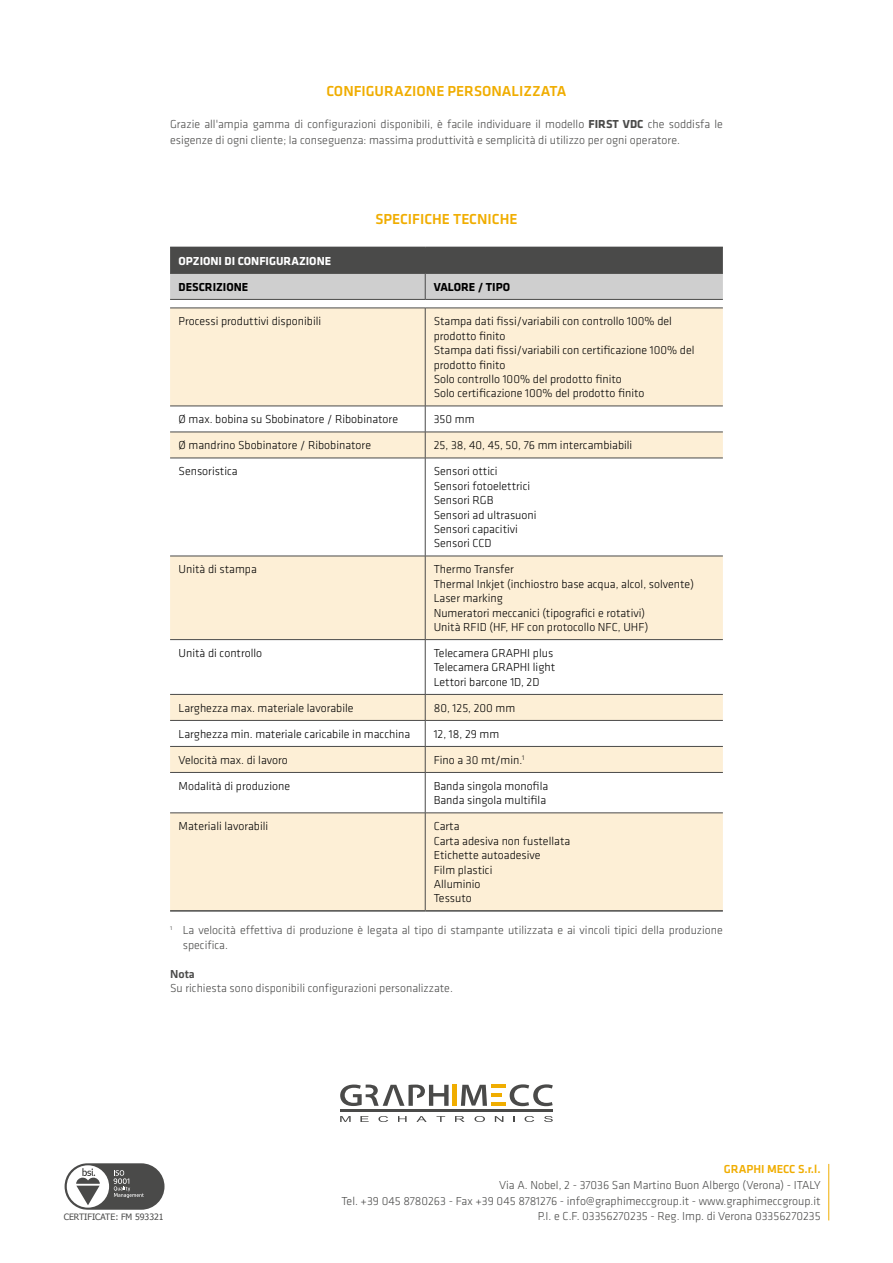
<style>
.page{position:relative;width:893px;height:1263px;background:#fff}
.page>*{position:absolute;margin:0;border:0;box-sizing:border-box;transform-origin:0 0}
.t1{font:500 15px "Klavika";color:#f0ad00}
.t2{font:300 12px/14.4px "Klavika";color:#000}
.t3{font:300 12px/15.8px "Klavika";color:#4a4a49}
.t4{font:700 12px "Klavika";color:#fff}
.t5{font:700 12px "Klavika";color:#000}
.t6{font:500 12px "Klavika";color:#f0ad00}
.t7{font:500 12px "Klavika";color:#4a4a49}
.t8{font:8.7px "Tahoma";color:#4a4a49}
.s1{font-weight:700}
</style>
<div class="page">
<svg style="left:65px;top:1163px;width:100px;height:47px"></svg>
<hr style="left:828px;top:1164px;width:1px;height:56px;background:#f0ad00">
<svg style="left:340px;top:1116px;width:11px;height:6px"></svg>
<svg style="left:360px;top:1116px;width:9px;height:6px"></svg>
<svg style="left:378px;top:1116px;width:10px;height:6px"></svg>
<svg style="left:398px;top:1116px;width:9px;height:6px"></svg>
<svg style="left:416px;top:1116px;width:11px;height:6px"></svg>
<svg style="left:436px;top:1116px;width:9px;height:6px"></svg>
<svg style="left:455px;top:1116px;width:10px;height:6px"></svg>
<svg style="left:474px;top:1116px;width:11px;height:6px"></svg>
<svg style="left:495px;top:1116px;width:8px;height:6px"></svg>
<svg style="left:513px;top:1116px;width:2px;height:6px"></svg>
<svg style="left:525px;top:1116px;width:9px;height:6px"></svg>
<svg style="left:544px;top:1116px;width:9px;height:6px"></svg>
<hr style="left:340px;top:1110px;width:213px;height:2px;background:#4a4a49">
<hr style="left:453px;top:1085px;width:4px;height:21px;background:#f0ad00">
<svg style="left:510px;top:1084px;width:43px;height:22px"></svg>
<hr style="left:491px;top:1085px;width:15px;height:3px;background:#f0ad00">
<hr style="left:491px;top:1102px;width:15px;height:4px;background:#f0ad00">
<svg style="left:461px;top:1085px;width:40px;height:21px"></svg>
<svg style="left:340px;top:1084px;width:109px;height:22px"></svg>
<svg style="left:170px;top:309px;width:553px;height:601px;fill:#fdefd6"></svg>
<svg style="left:170px;top:247px;width:553px;height:52px;background:#8a8a8a"></svg>
<hr style="left:425px;top:273px;width:298px;height:1px;background:#4a4a49">
<hr style="left:170px;top:299px;width:255px;height:1px;background:#4a4a49">
<hr style="left:425px;top:299px;width:298px;height:1px;background:#4a4a49">
<hr style="left:170px;top:308px;width:255px;height:1px;background:#4a4a49">
<hr style="left:425px;top:308px;width:1px;height:98px;background:#4a4a49">
<hr style="left:425px;top:308px;width:298px;height:1px;background:#4a4a49">
<hr style="left:170px;top:406px;width:255px;height:1px;background:#4a4a49">
<hr style="left:425px;top:406px;width:298px;height:1px;background:#4a4a49">
<hr style="left:170px;top:432px;width:255px;height:1px;background:#4a4a49">
<svg style="left:425px;top:406px;width:1px;height:52px"></svg>
<hr style="left:425px;top:432px;width:298px;height:1px;background:#4a4a49">
<hr style="left:170px;top:458px;width:255px;height:1px;background:#4a4a49">
<hr style="left:425px;top:458px;width:1px;height:98px;background:#4a4a49">
<hr style="left:425px;top:458px;width:298px;height:1px;background:#4a4a49">
<hr style="left:170px;top:556px;width:255px;height:1px;background:#4a4a49">
<hr style="left:425px;top:556px;width:1px;height:83px;background:#4a4a49">
<hr style="left:425px;top:556px;width:298px;height:1px;background:#4a4a49">
<hr style="left:170px;top:639px;width:255px;height:1px;background:#4a4a49">
<hr style="left:425px;top:640px;width:1px;height:54px;background:#4a4a49">
<hr style="left:425px;top:639px;width:298px;height:1px;background:#4a4a49">
<hr style="left:170px;top:694px;width:255px;height:1px;background:#4a4a49">
<hr style="left:425px;top:694px;width:298px;height:1px;background:#4a4a49">
<hr style="left:170px;top:720px;width:255px;height:1px;background:#4a4a49">
<hr style="left:425px;top:720px;width:298px;height:1px;background:#4a4a49">
<hr style="left:170px;top:746px;width:255px;height:1px;background:#4a4a49">
<svg style="left:425px;top:695px;width:1px;height:77px"></svg>
<hr style="left:425px;top:746px;width:298px;height:1px;background:#4a4a49">
<hr style="left:170px;top:772px;width:255px;height:1px;background:#4a4a49">
<hr style="left:425px;top:773px;width:1px;height:40px;background:#4a4a49">
<hr style="left:425px;top:772px;width:298px;height:1px;background:#4a4a49">
<hr style="left:170px;top:813px;width:255px;height:1px;background:#4a4a49">
<hr style="left:170px;top:910px;width:255px;height:2px;background:#4a4a49">
<hr style="left:425px;top:813px;width:1px;height:97px;background:#4a4a49">
<hr style="left:425px;top:813px;width:298px;height:1px;background:#4a4a49">
<hr style="left:425px;top:910px;width:298px;height:2px;background:#4a4a49">
<p class="t1" style="left:326px;top:83px;width:242px">CONFIGURAZIONE PERSONALIZZATA</p>
<p class="t3" style="left:170px;top:116px;width:554px">Grazie all'ampia gamma di configurazioni disponibili, è facile individuare il modello <span class="s1">FIRST VDC</span> che soddisfa le esigenze di ogni cliente; la conseguenza: massima produttività e semplicità di utilizzo per ogni operatore.</p>
<p class="t1" style="left:375px;top:211px;width:144px">SPECIFICHE TECNICHE</p>
<p class="t4" style="left:179px;top:254px;width:154px">OPZIONI DI CONFIGURAZIONE</p>
<p class="t5" style="left:179px;top:280px;width:71px">DESCRIZIONE</p>
<p class="t5" style="left:434px;top:280px;width:78px">VALORE / TIPO</p>
<p class="t2" style="left:179px;top:314px;width:144px">Processi produttivi disponibili</p>
<p class="t2" style="left:434px;top:314px;width:262px">Stampa dati fissi/variabili con controllo 100% del prodotto finito<br>Stampa dati fissi/variabili con certificazione 100% del prodotto finito<br>Solo controllo 100% del prodotto finito<br>Solo certificazione 100% del prodotto finito</p>
<p class="t2" style="left:179px;top:412px;width:221px">Ø max. bobina su Sbobinatore / Ribobinatore</p>
<p class="t2" style="left:434px;top:412px;width:42px">350 mm</p>
<p class="t2" style="left:179px;top:438px;width:194px">Ø mandrino Sbobinatore / Ribobinatore</p>
<p class="t2" style="left:434px;top:438px;width:200px">25, 38, 40, 45, 50, 76 mm intercambiabili</p>
<p class="t2" style="left:179px;top:464px;width:61px">Sensoristica</p>
<p class="t2" style="left:434px;top:464px;width:104px">Sensori ottici<br>Sensori fotoelettrici<br>Sensori RGB<br>Sensori ad ultrasuoni<br>Sensori capacitivi<br>Sensori CCD</p>
<p class="t2" style="left:179px;top:562px;width:80px">Unità di stampa</p>
<p class="t2" style="left:434px;top:562px;width:262px">Thermo Transfer<br>Thermal Inkjet (inchiostro base acqua, alcol, solvente)<br>Laser marking<br>Numeratori meccanici (tipografici e rotativi)<br>Unità RFID (HF, HF con protocollo NFC, UHF)</p>
<p class="t2" style="left:179px;top:646px;width:85px">Unità di controllo</p>
<p class="t2" style="left:434px;top:646px;width:123px">Telecamera GRAPHI plus<br>Telecamera GRAPHI light<br>Lettori barcone 1D, 2D</p>
<p class="t2" style="left:179px;top:701px;width:176px">Larghezza max. materiale lavorabile</p>
<p class="t2" style="left:434px;top:701px;width:83px">80, 125, 200 mm</p>
<p class="t2" style="left:179px;top:727px;width:233px">Larghezza min. materiale caricabile in macchina</p>
<p class="t2" style="left:434px;top:727px;width:67px">12, 18, 29 mm</p>
<p class="t2" style="left:179px;top:753px;width:111px">Velocità max. di lavoro</p>
<p class="t2" style="left:434px;top:753px;width:92px">Fino a 30 mt/min.<sup>1</sup></p>
<p class="t2" style="left:179px;top:779px;width:113px">Modalità di produzione</p>
<p class="t2" style="left:434px;top:779px;width:116px">Banda singola monofila<br>Banda singola multifila</p>
<p class="t2" style="left:179px;top:819px;width:91px">Materiali lavorabili</p>
<p class="t2" style="left:434px;top:819px;width:138px">Carta<br>Carta adesiva non fustellata<br>Etichette autoadesive<br>Film plastici<br>Alluminio<br>Tessuto</p>
<p class="t3" style="left:183px;top:923px;width:541px;line-height:14.4px;text-indent:-13px"><sup>1</sup> La velocità effettiva di produzione è legata al tipo di stampante utilizzata e ai vincoli tipici della produzione specifica.</p>
<p class="t7" style="left:170px;top:967px;width:26px">Nota</p>
<p class="t3" style="left:170px;top:980px;width:284px">Su richiesta sono disponibili configurazioni personalizzate.</p>
<p class="t8" style="left:64px;top:1212px;width:101px">CERTIFICATE: FM 593321</p>
<p class="t6" style="left:724px;top:1163px;width:98px">GRAPHI MECC S.r.l.</p>
<p class="t3" style="left:341px;top:1177px;width:481px;text-align:right">Via A. Nobel, 2 - 37036 San Martino Buon Albergo (Verona) - ITALY<br>Tel. +39 045 8780263 - Fax +39 045 8781276 - info@graphimeccgroup.it - www.graphimeccgroup.it<br>P.I. e C.F. 03356270235 - Reg. Imp. di Verona 03356270235</p>
</div>
